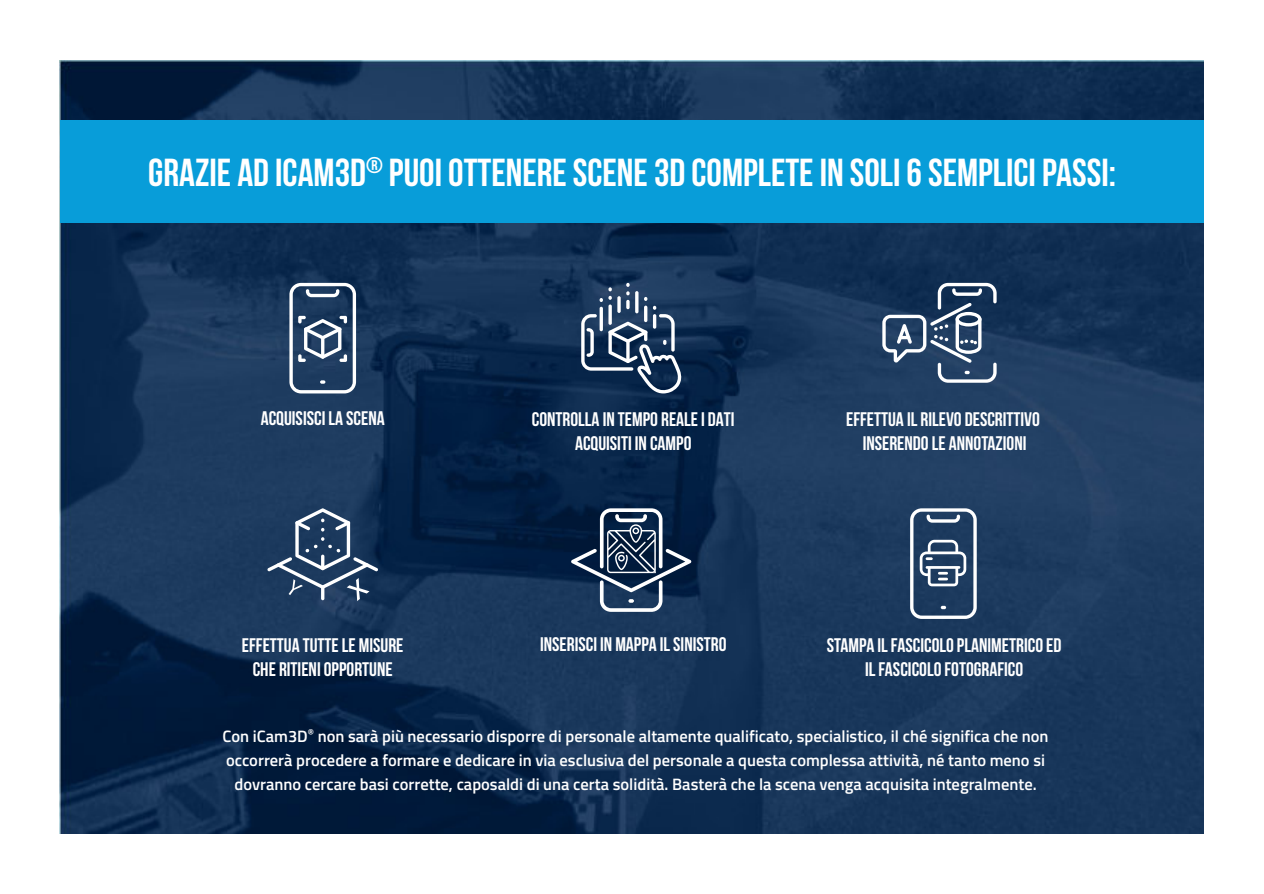
<style>
.page{position:relative;width:1264px;height:894px;background:#fff}
.page>*{position:absolute;margin:0;border:0;box-sizing:border-box;transform-origin:0 0}
.t1{font:700 39px "Bebas Neue";color:#fff}
.t2{font:700 19.65px/24px "Bebas Neue";color:#fff;text-align:center}
.t3{font:600 16.5px/24px "Titillium Web";color:#fff;text-align:center}
</style>
<div class="page">
<img style="left:59px;top:60px;width:1143px;height:773px">
<div style="left:60px;top:120px;width:1143px;height:103px;background:#089dd9"></div>
<svg style="left:289px;top:283px;width:67px;height:110px"></svg>
<svg style="left:581px;top:283px;width:101px;height:110px"></svg>
<hr style="left:626px;top:339px;width:3px;height:24px;background:#fff;border-radius:2px">
<svg style="left:882px;top:283px;width:114px;height:99px"></svg>
<svg style="left:267px;top:508px;width:111px;height:93px"></svg>
<svg style="left:571px;top:508px;width:120px;height:103px"></svg>
<svg style="left:909px;top:508px;width:67px;height:110px"></svg>
<h1 class="t1" style="left:148px;top:156px;width:969px">GRAZIE AD ICAM3D<sup>®</sup> PUOI OTTENERE SCENE 3D COMPLETE IN SOLI 6 SEMPLICI PASSI:</h1>
<p class="t2" style="left:261px;top:407px;width:125px">ACQUISISCI LA SCENA</p>
<p class="t2" style="left:242px;top:634px;width:163px">EFFETTUA TUTTE LE MISURE<br>CHE RITIENI OPPORTUNE</p>
<p class="t2" style="left:531px;top:408px;width:204px">CONTROLLA IN TEMPO REALE I DATI<br>ACQUISITI IN CAMPO</p>
<p class="t2" style="left:540px;top:633px;width:188px">INSERISCI IN MAPPA IL SINISTRO</p>
<p class="t2" style="left:846px;top:408px;width:195px">EFFETTUA IL RILEVO DESCRITTIVO<br>INSERENDO LE ANNOTAZIONI</p>
<p class="t2" style="left:826px;top:634px;width:236px">STAMPA IL FASCICOLO PLANIMETRICO ED<br>IL FASCICOLO FOTOGRAFICO</p>
<p class="t3" style="left:222px;top:723px;width:827px">Con iCam3D<sup>®</sup> non sarà più necessario disporre di personale altamente qualificato, specialistico, il ché significa che non occorrerà procedere a formare e dedicare in via esclusiva del personale a questa complessa attività, né tanto meno si dovranno cercare basi corrette, caposaldi di una certa solidità. Basterà che la scena venga acquisita integralmente.</p>
</div>
